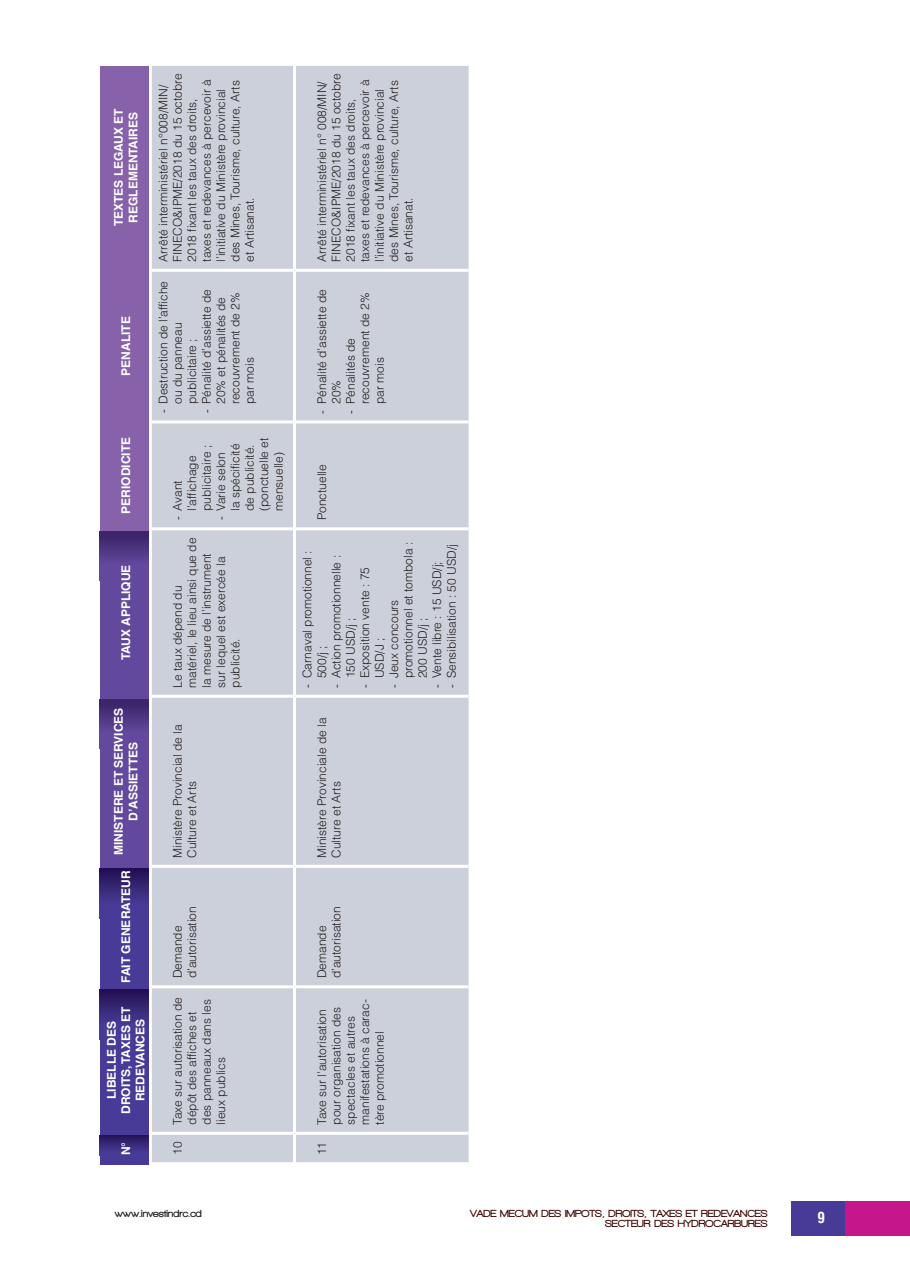
<style>
.page{position:relative;width:910px;height:1280px;background:#fff}
.page>*{position:absolute;margin:0;border:0;box-sizing:border-box;transform-origin:0 0}
.t1{font:700 condensed 15px "Helvetica CE";color:#fff}
.t2{font:300 12px/14.4px "Helvetica";color:#231f20}
.t3{font:700 12px/14.4px "Helvetica LT";color:#fff;text-align:center}
.t4{font:900 10.5px/10.5px "Walkway";color:#3d0300;text-align:right}
.t5{font:900 10.5px "Walkway";color:#231f20}
.s1{font-family:"Calibri";font-weight:400}
</style>
<div class="page">
<div style="left:100px;top:869px;width:48px;height:296px;background:#483b98"></div>
<div style="left:100px;top:531px;width:48px;height:338px;background:#63499d"></div>
<div style="left:100px;top:66px;width:48px;height:465px;background:#8761a9"></div>
<svg style="left:100px;top:1136px;width:48px;height:14px"></svg>
<div style="left:100px;top:989px;width:48px;height:50px;background:linear-gradient(to bottom,#251257,#4f43a4)"></div>
<div style="left:100px;top:869px;width:48px;height:49px;background:linear-gradient(to bottom,#251357,#5045a6)"></div>
<div style="left:100px;top:531px;width:48px;height:50px;background:linear-gradient(to bottom,#3b2569,#6b50a8)"></div>
<div style="left:100px;top:699px;width:48px;height:50px;background:linear-gradient(to bottom,#3b2569,#6b50a8)"></div>
<div style="left:152px;top:66px;width:317px;height:1096px;background:#ccd0da"></div>
<hr style="left:152px;top:1132px;width:141px;height:3px;background:#fff">
<hr style="left:152px;top:985px;width:141px;height:3px;background:#fff">
<hr style="left:152px;top:865px;width:141px;height:3px;background:#fff">
<hr style="left:152px;top:695px;width:141px;height:3px;background:#fff">
<hr style="left:152px;top:527px;width:141px;height:3px;background:#fff">
<hr style="left:152px;top:420px;width:141px;height:3px;background:#fff">
<hr style="left:152px;top:269px;width:141px;height:3px;background:#fff">
<hr style="left:293px;top:1133px;width:3px;height:32px;background:#fff">
<hr style="left:293px;top:987px;width:3px;height:146px;background:#fff">
<hr style="left:296px;top:1132px;width:173px;height:3px;background:#fff">
<hr style="left:293px;top:866px;width:3px;height:121px;background:#fff">
<hr style="left:296px;top:985px;width:173px;height:3px;background:#fff">
<hr style="left:293px;top:696px;width:3px;height:170px;background:#fff">
<hr style="left:296px;top:865px;width:173px;height:3px;background:#fff">
<hr style="left:293px;top:529px;width:3px;height:167px;background:#fff">
<hr style="left:296px;top:695px;width:173px;height:3px;background:#fff">
<hr style="left:293px;top:422px;width:3px;height:107px;background:#fff">
<hr style="left:296px;top:527px;width:173px;height:3px;background:#fff">
<hr style="left:293px;top:270px;width:3px;height:152px;background:#fff">
<hr style="left:296px;top:420px;width:173px;height:3px;background:#fff">
<hr style="left:293px;top:63px;width:3px;height:207px;background:#fff">
<hr style="left:296px;top:269px;width:173px;height:3px;background:#fff">
<div style="left:845px;top:1201px;width:65px;height:34px;background:#c5168c"></div>
<div style="left:791px;top:1201px;width:54px;height:34px;background:#483b98"></div>
<p class="t3" style="left:111px;top:226px;width:120px;text-align:left;rotate:-90deg">TEXTES LEGAUX ET<br>REGLEMENTAIRES</p>
<p class="t3" style="left:119px;top:376px;width:61px;rotate:-90deg">PENALITE</p>
<p class="t3" style="left:119px;top:514px;width:78px;rotate:-90deg">PERIODICITE</p>
<p class="t3" style="left:119px;top:660px;width:97px;rotate:-90deg">TAUX APPLIQUE</p>
<p class="t3" style="left:111px;top:855px;width:149px;rotate:-90deg">MINISTERE ET SERVICES<br>D’ASSIETTES</p>
<p class="t3" style="left:119px;top:982px;width:113px;rotate:-90deg">FAIT GENERATEUR</p>
<p class="t3" style="left:104px;top:1114px;width:109px;rotate:-90deg">LIBELLE DES<br>DROITS, TAXES ET<br>REDEVANCES</p>
<p class="t3" style="left:119px;top:1155px;width:15px;rotate:-90deg">N°</p>
<p class="t2" style="left:156px;top:262px;width:190px;rotate:-90deg">Arrêté interministériel n°008/MIN/<br>FINECO&amp;IPME/2018 du 15 octobre<br>2018 fixant les taux des droits, taxes et redevances à percevoir à l’initiative du Ministère provincial des Mines, Tourisme, culture, Arts et Artisanat.</p>
<p class="t2" style="left:156px;top:404px;width:125px;text-indent:-9px;rotate:-90deg"><span class="s1">-</span> Destruction de l’affiche ou du panneau publicitaire ;</p>
<p class="t2" style="left:199px;top:404px;width:116px;text-indent:-9px;rotate:-90deg"><span class="s1">-</span> Pénalité d’assiette de<br>20% et pénalités de recouvrement de 2% par mois</p>
<p class="t2" style="left:170px;top:511px;width:67px;text-indent:-9px;rotate:-90deg"><span class="s1">-</span> Avant l’affichage publicitaire ;</p>
<p class="t2" style="left:213px;top:511px;width:75px;text-indent:-9px;rotate:-90deg"><span class="s1">-</span> Varie selon<br>la spécificité de publicité. (ponctuelle et mensuelle)</p>
<p class="t2" style="left:170px;top:688px;width:152px;rotate:-90deg">Le taux dépend du matériel, le lieu ainsi que de la mesure de l’instrument sur lequel est exercée la publicité.</p>
<p class="t2" style="left:170px;top:858px;width:135px;rotate:-90deg">Ministère Provincial de la<br>Culture et Arts</p>
<p class="t2" style="left:170px;top:978px;width:74px;rotate:-90deg">Demande d’autorisation</p>
<p class="t2" style="left:170px;top:1125px;width:129px;rotate:-90deg">Taxe sur autorisation de dépôt des affiches et des panneaux dans les lieux publics</p>
<p class="t2" style="left:170px;top:1155px;width:15px;rotate:-90deg">10</p>
<p class="t2" style="left:314px;top:262px;width:190px;rotate:-90deg">Arrêté interministériel n° 008/MIN/<br>FINECO&amp;IPME/2018 du 15 octobre<br>2018 fixant les taux des droits, taxes et redevances à percevoir à l’initiative du Ministère provincial des Mines, Tourisme, culture, Arts et Artisanat.</p>
<p class="t2" style="left:314px;top:404px;width:116px;text-indent:-9px;rotate:-90deg"><span class="s1">-</span> Pénalité d’assiette de<br>20%</p>
<p class="t2" style="left:343px;top:404px;width:113px;text-indent:-9px;rotate:-90deg"><span class="s1">-</span> Pénalités de recouvrement de 2% par mois</p>
<p class="t2" style="left:314px;top:520px;width:58px;rotate:-90deg">Ponctuelle</p>
<p class="t2" style="left:386px;top:678px;width:138px;text-indent:-9px;rotate:-90deg"><span class="s1">-</span> Jeux concours promotionnel et tombola :<br>200 USD/j ;</p>
<p class="t2" style="left:444px;top:688px;width:145px;rotate:-90deg"><span class="s1">-</span> Sensibilisation : 50 USD/j</p>
<p class="t2" style="left:300px;top:678px;width:130px;text-indent:-9px;rotate:-90deg"><span class="s1">-</span> Carnaval promotionnel :<br>500/j ;</p>
<p class="t2" style="left:329px;top:678px;width:125px;text-indent:-9px;rotate:-90deg"><span class="s1">-</span> Action promotionnelle :<br>150 USD/j ;</p>
<p class="t2" style="left:357px;top:678px;width:113px;text-indent:-9px;rotate:-90deg"><span class="s1">-</span> Exposition vente : 75<br>USD/J ;</p>
<p class="t2" style="left:429px;top:688px;width:128px;rotate:-90deg"><span class="s1">-</span> Vente libre : 15 USD/j;</p>
<p class="t2" style="left:314px;top:858px;width:142px;rotate:-90deg">Ministère Provinciale de la<br>Culture et Arts</p>
<p class="t2" style="left:314px;top:978px;width:74px;rotate:-90deg">Demande d’autorisation</p>
<p class="t2" style="left:314px;top:1125px;width:127px;rotate:-90deg">Taxe sur l’autorisation pour organisation des spectacles et autres manifestations à carac&shy;tère promotionnel</p>
<p class="t2" style="left:314px;top:1155px;width:15px;rotate:-90deg">11</p>
<p class="t5" style="left:115px;top:1208px;width:89px">www.investindrc.cd</p>
<p class="t4" style="left:470px;top:1208px;width:299px">VADE MECUM DES IMPOTS, DROITS, TAXES ET REDEVANCES<br>SECTEUR DES HYDROCARBURES</p>
<p class="t1" style="left:817px;top:1208px;width:9px">9</p>
</div>
